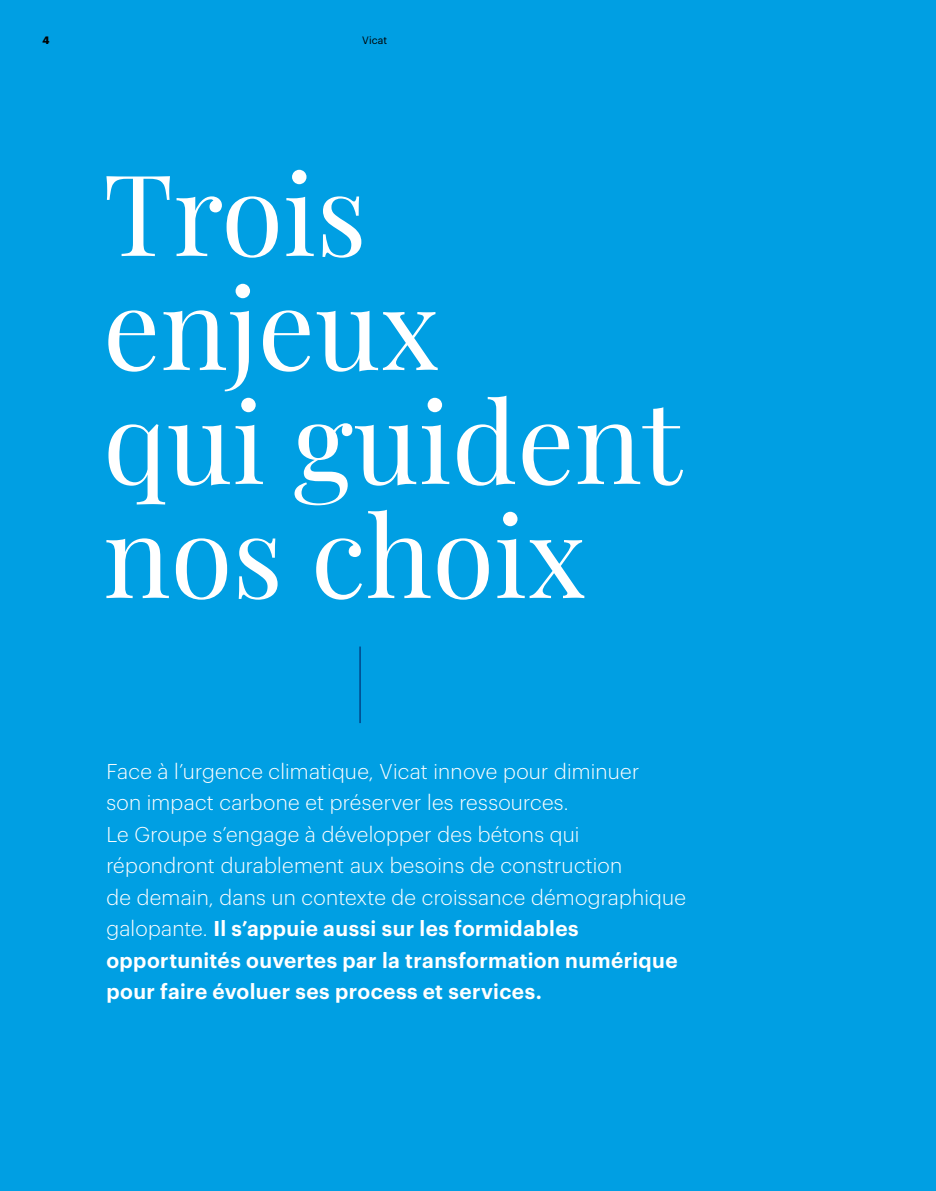
<style>
.page{position:relative;width:936px;height:1191px;background:#fff}
.page>*{position:absolute;margin:0;border:0;box-sizing:border-box;transform-origin:0 0}
.t1{font:112.8px/114px "Playfair Display";color:#fff}
.t2{font:300 21px/31.5px "Graphik";letter-spacing:.015em;color:#fff}
.t3{font:10.5px "Graphik";letter-spacing:.005em;color:#000}
.t4{font:700 10.5px "Graphik";color:#000}
.s1{font-weight:600}
</style>
<div class="page">
<div style="left:0;top:0;width:935px;height:1191px;background:#009fe3"></div>
<hr style="left:359px;top:646px;width:2px;height:77px;background:#004587">
<p class="t4" style="left:43px;top:32px;width:9px">4</p>
<p class="t3" style="left:362px;top:32px;width:26px">Vicat</p>
<h1 class="t1" style="left:103px;top:147px;width:580px">Trois enjeux<br>qui guident nos choix</h1>
<p class="t2" style="left:106px;top:753px;width:581px">Face à l’urgence climatique, Vicat innove pour diminuer<br>son impact carbone et préserver les ressources.<br>Le Groupe s’engage à développer des bétons qui répondront durablement aux besoins de construction<br>de demain, dans un contexte de croissance démographique galopante. <span class="s1">Il s’appuie aussi sur les formidables opportunités ouvertes par la transformation numérique pour faire évoluer ses process et services.</span></p>
</div>
